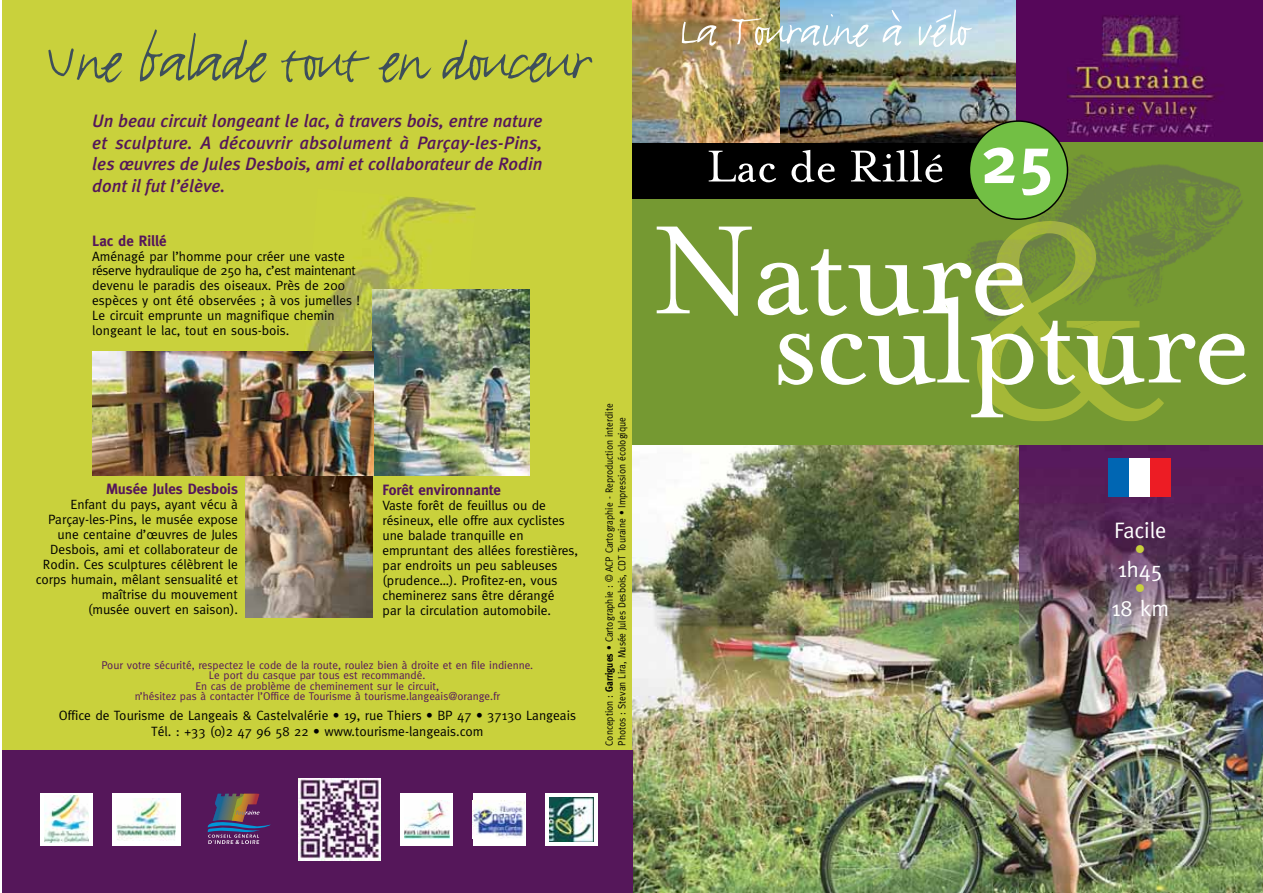
<style>
.page{position:relative;width:1263px;height:893px;background:#fff}
.page>*{position:absolute;margin:0;border:0;box-sizing:border-box;transform-origin:0 0}
.t1{font:144.6px "Mrs Eaves Roman";letter-spacing:-.025em;color:#fff}
.t2{font:139.35px "Mrs Eaves Roman";letter-spacing:-.025em;color:#fff}
.t3{font:67.35px "FF Justlefthand";letter-spacing:-.025em;color:#3e4f5a}
.t4{font:700 67.35px "Meta";color:#fff}
.t5{font:51.3px "Mrs Eaves Roman";color:#fff}
.t6{font:50.85px "FF Justlefthand";letter-spacing:-.01em;color:#fff}
.t7{font:22.5px "Meta";color:#fff}
.t8{font:22.5px "Meta";color:#c9d13c}
.t9{font:italic 500 18px/21.6px "Meta Plus";color:#55175a;text-align:justify}
.t10{font:700 15px "Meta";color:#55175a}
.t11{font:13.5px/15px "Meta";color:#000}
.t12{font:11.25px/10.5px "Meta";color:#55175a;text-align:center}
.t13{font:10.5px/12.6px "Meta";color:#000;scale:.9 1}
.s1{font-weight:700}
</style>
<div class="page">
<div style="left:2px;top:0;width:630px;height:763px;background:#c9d13c"></div>
<img style="left:294px;top:197px;width:182px;height:155px">
<img style="left:632px;top:445px;width:387px;height:448px">
<img style="left:1019px;top:445px;width:244px;height:448px">
<div style="left:632px;top:140px;width:631px;height:305px;background:#759932"></div>
<img style="left:965px;top:154px;width:278px;height:140px">
<img style="left:779px;top:0;width:237px;height:143px">
<img style="left:632px;top:0;width:147px;height:143px">
<div style="left:632px;top:143px;width:386px;height:56px;background:#000"></div>
<svg style="left:977px;top:294px;width:187px;height:127px"></svg>
<img style="left:991px;top:221px;width:108px;height:136px">
<div style="left:2px;top:750px;width:630px;height:143px;background:#55175a"></div>
<img style="left:299px;top:778px;width:82px;height:83px">
<svg style="left:208px;top:794px;width:63px;height:50px"></svg>
<div style="left:40px;top:793px;width:52px;height:53px;background:#fff"></div>
<img style="left:44px;top:796px;width:44px;height:47px">
<div style="left:112px;top:793px;width:69px;height:53px;background:#fff"></div>
<img style="left:117px;top:798px;width:59px;height:43px">
<img style="left:245px;top:475px;width:127px;height:142px">
<div style="left:545px;top:793px;width:52px;height:53px;background:#fff"></div>
<img style="left:549px;top:798px;width:44px;height:44px">
<div style="left:401px;top:793px;width:52px;height:53px;background:#fff"></div>
<img style="left:405px;top:800px;width:44px;height:38px">
<div style="left:473px;top:793px;width:52px;height:53px;background:#fff"></div>
<img style="left:473px;top:800px;width:52px;height:38px">
<img style="left:1016px;top:0;width:247px;height:142px">
<svg style="left:969px;top:120px;width:99px;height:100px;background:#69a03e"></svg>
<div style="left:1109px;top:459px;width:20px;height:38px;background:#0066b3"></div>
<div style="left:1129px;top:459px;width:21px;height:38px;background:#fff"></div>
<div style="left:1150px;top:459px;width:20px;height:38px;background:#ed1c24"></div>
<img style="left:372px;top:290px;width:158px;height:185px">
<img style="left:92px;top:352px;width:282px;height:123px">
<h3 class="t3" style="left:44px;top:19px;width:548px">Une balade tout en douceur</h3>
<h3 class="t9" style="left:92px;top:110px;width:452px">Un beau circuit longeant le lac, à travers bois, entre nature et sculpture. A découvrir absolument à Parçay-les-Pins, les œuvres de Jules Desbois, ami et collaborateur de Rodin dont il fut l’élève.</h3>
<p class="t10" style="left:92px;top:232px;width:76px">Lac de Rillé</p>
<p class="t11" style="left:92px;top:248px;width:269px">Aménagé par l’homme pour créer une vaste réserve hydraulique de 250 ha, c’est maintenant devenu le paradis des oiseaux. Près de 200 espèces y ont été observées ; à vos jumelles !<br>Le circuit emprunte un magnifique chemin longeant le lac, tout en sous-bois.</p>
<p class="t10" style="left:106px;top:480px;width:133px">Musée Jules Desbois</p>
<p class="t11" style="left:36px;top:497px;width:204px;text-align:right">Enfant du pays, ayant vécu à<br>Parçay-les-Pins, le musée expose une centaine d’œuvres de Jules<br>Desbois, ami et collaborateur de<br>Rodin. Ces sculptures célèbrent le corps humain, mêlant sensualité et maîtrise du mouvement<br>(musée ouvert en saison).</p>
<p class="t10" style="left:383px;top:481px;width:120px">Forêt environnante</p>
<p class="t11" style="left:383px;top:498px;width:197px">Vaste forêt de feuillus ou de résineux, elle offre aux cyclistes une balade tranquille en empruntant des allées forestières, par endroits un peu sableuses (prudence…). Profitez-en, vous cheminerez sans être dérangé<br>par la circulation automobile.</p>
<p class="t12" style="left:101px;top:659px;width:433px">Pour votre sécurité, respectez le code de la route, roulez bien à droite et en file indienne.<br>Le port du casque par tous est recommandé.<br>En cas de problème de cheminement sur le circuit,<br>n’hésitez pas à contacter l’Office de Tourisme à tourisme.langeais@orange.fr</p>
<p class="t11" style="left:59px;top:707px;width:519px;line-height:16.2px;text-align:center">Office de Tourisme de Langeais &amp; Castelvalérie • 19, rue Thiers • BP 47 • 37130 Langeais<br>Tél. : +33 (0)2 47 96 58 22 • www.tourisme-langeais.com</p>
<p class="t13" style="left:603px;top:746px;width:381px;rotate:-90deg">Conception : <span class="s1">Garrigues</span> • Cartographie : © ACP Cartographie - Reproduction interdite<br>Photos : Stevan Lira, Musée Jules Desbois, CDT Touraine • Impression écologique</p>
<h3 class="t6" style="left:679px;top:-1px;width:291px">La Touraine à vélo</h3>
<h3 class="t5" style="left:707px;top:138px;width:239px">Lac de Rillé</h3>
<h3 class="t4" style="left:981px;top:121px;width:74px">25</h3>
<h1 class="t1" style="left:651px;top:192px;width:380px">Nature</h1>
<h2 class="t2" style="left:772px;top:265px;width:480px">sculpture</h2>
<h3 class="t7" style="left:1114px;top:517px;width:54px">Facile</h3>
<h3 class="t8" style="left:1135px;top:537px;width:13px">•</h3>
<h3 class="t7" style="left:1118px;top:556px;width:47px">1h45</h3>
<h3 class="t8" style="left:1135px;top:576px;width:13px">•</h3>
<h3 class="t7" style="left:1111px;top:595px;width:59px">18 km</h3>
</div>
